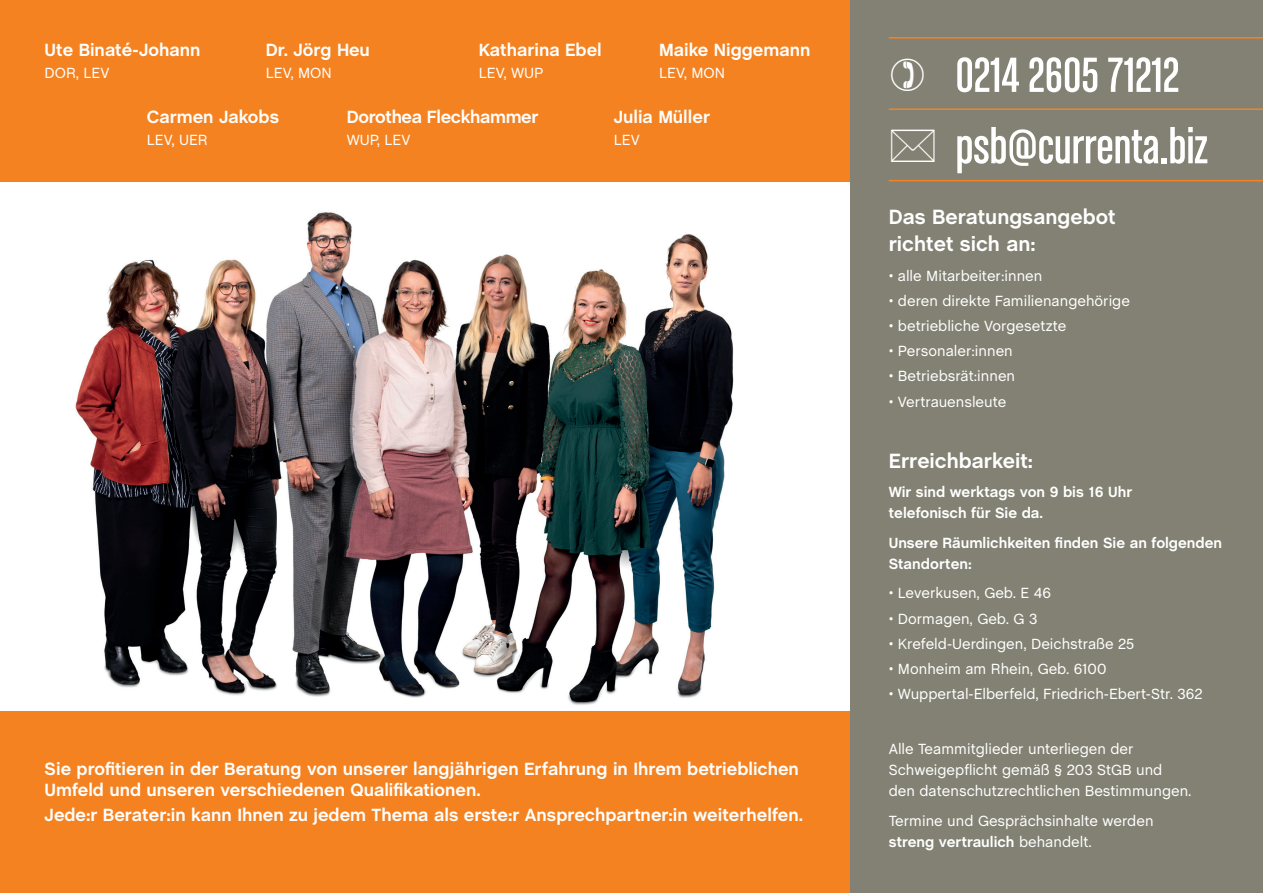
<style>
.page{position:relative;width:1263px;height:893px;background:#fff}
.page>*{position:absolute;margin:0;border:0;box-sizing:border-box;transform-origin:0 0}
.t1{font:condensed 52.5px "Chalet";color:#fff}
.t2{font:700 21px/27px "Chalet";color:#fff}
.t3{font:700 18px/21px "Chalet";color:#fff}
.t4{font:700 18px "Chalet";letter-spacing:-.02em;color:#fff}
.t5{font:15px/21px "Chalet";color:#fff}
.t6{font:700 15px/21px "Chalet";color:#fff}
.s1{font-weight:700}
</style>
<div class="page">
<img style="left:0;top:181px;width:850px;height:531px">
<div style="left:0;top:712px;width:850px;height:181px;background:#f58220"></div>
<div style="left:0;top:0;width:850px;height:181px;background:#f58220"></div>
<div style="left:850px;top:0;width:413px;height:893px;background:#828173"></div>
<hr style="left:889px;top:108px;width:374px;height:2px;background:#f58220">
<hr style="left:889px;top:180px;width:374px;height:1px;background:#f58220">
<hr style="left:889px;top:37px;width:374px;height:2px;background:#f58220">
<p class="t3" style="left:45px;top:40px;width:157px">Ute Binaté-Johann</p>
<p class="t5" style="left:45px;top:61px;width:66px">DOR, LEV</p>
<p class="t3" style="left:479px;top:40px;width:125px">Katharina Ebel</p>
<p class="t5" style="left:479px;top:61px;width:66px">LEV, WUP</p>
<p class="t3" style="left:266px;top:40px;width:106px">Dr. Jörg Heu</p>
<p class="t5" style="left:266px;top:61px;width:67px">LEV, MON</p>
<p class="t4" style="left:347px;top:106px;width:193px">Dorothea Fleckhammer</p>
<p class="t5" style="left:347px;top:128px;width:65px">WUP, LEV</p>
<p class="t3" style="left:147px;top:107px;width:134px">Carmen Jakobs</p>
<p class="t5" style="left:147px;top:128px;width:62px">LEV, UER</p>
<p class="t3" style="left:659px;top:40px;width:153px">Maike Niggemann</p>
<p class="t5" style="left:659px;top:61px;width:67px">LEV, MON</p>
<p class="t3" style="left:614px;top:107px;width:98px">Julia Müller</p>
<p class="t5" style="left:614px;top:128px;width:28px">LEV</p>
<p class="t3" style="left:45px;top:759px;width:756px">Sie profitieren in der Beratung von unserer langjährigen Erfahrung in Ihrem betrieblichen<br>Umfeld und unseren verschiedenen Qualifikationen.</p>
<p class="t3" style="left:45px;top:805px;width:760px">Jede:r Berater:in kann Ihnen zu jedem Thema als erste:r Ansprechpartner:in weiterhelfen.</p>
<h1 class="t1" style="left:955px;top:46px;width:225px">0214 2605 71212</h1>
<h1 class="t1" style="left:955px;top:117px;width:254px">psb@currenta.biz</h1>
<h2 class="t2" style="left:889px;top:205px;width:228px">Das Beratungsangebot richtet sich an:</h2>
<p class="t5" style="left:889px;top:264px;width:155px">• alle Mitarbeiter:innen</p>
<p class="t5" style="left:889px;top:289px;width:243px">• deren direkte Familienangehörige</p>
<p class="t5" style="left:889px;top:314px;width:179px">• betriebliche Vorgesetzte</p>
<p class="t5" style="left:889px;top:339px;width:126px">• Personaler:innen</p>
<p class="t5" style="left:889px;top:365px;width:128px">• Betriebsrät:innen</p>
<p class="t5" style="left:889px;top:390px;width:119px">• Vertrauensleute</p>
<h2 class="t2" style="left:889px;top:448px;width:146px">Erreichbarkeit:</h2>
<p class="t6" style="left:889px;top:483px;width:245px">Wir sind werktags von 9 bis 16 Uhr telefonisch für Sie da.</p>
<p class="t6" style="left:889px;top:533px;width:335px">Unsere Räumlichkeiten finden Sie an folgenden<br>Standorten:</p>
<p class="t5" style="left:889px;top:581px;width:164px">• Leverkusen, Geb. E 46</p>
<p class="t5" style="left:889px;top:607px;width:150px">• Dormagen, Geb. G 3</p>
<p class="t5" style="left:889px;top:632px;width:247px">• Krefeld-Uerdingen, Deichstraße 25</p>
<p class="t5" style="left:889px;top:657px;width:219px">• Monheim am Rhein, Geb. 6100</p>
<p class="t5" style="left:889px;top:682px;width:315px">• Wuppertal-Elberfeld, Friedrich-Ebert-Str. 362</p>
<p class="t5" style="left:889px;top:737px;width:304px">Alle Teammitglieder unterliegen der<br>Schweigepflicht gemäß § 203 StGB und den datenschutzrechtlichen Bestimmungen.</p>
<p class="t5" style="left:889px;top:809px;width:266px">Termine und Gesprächsinhalte werden <span class="s1">streng vertraulich</span> behandelt.</p>
</div>
